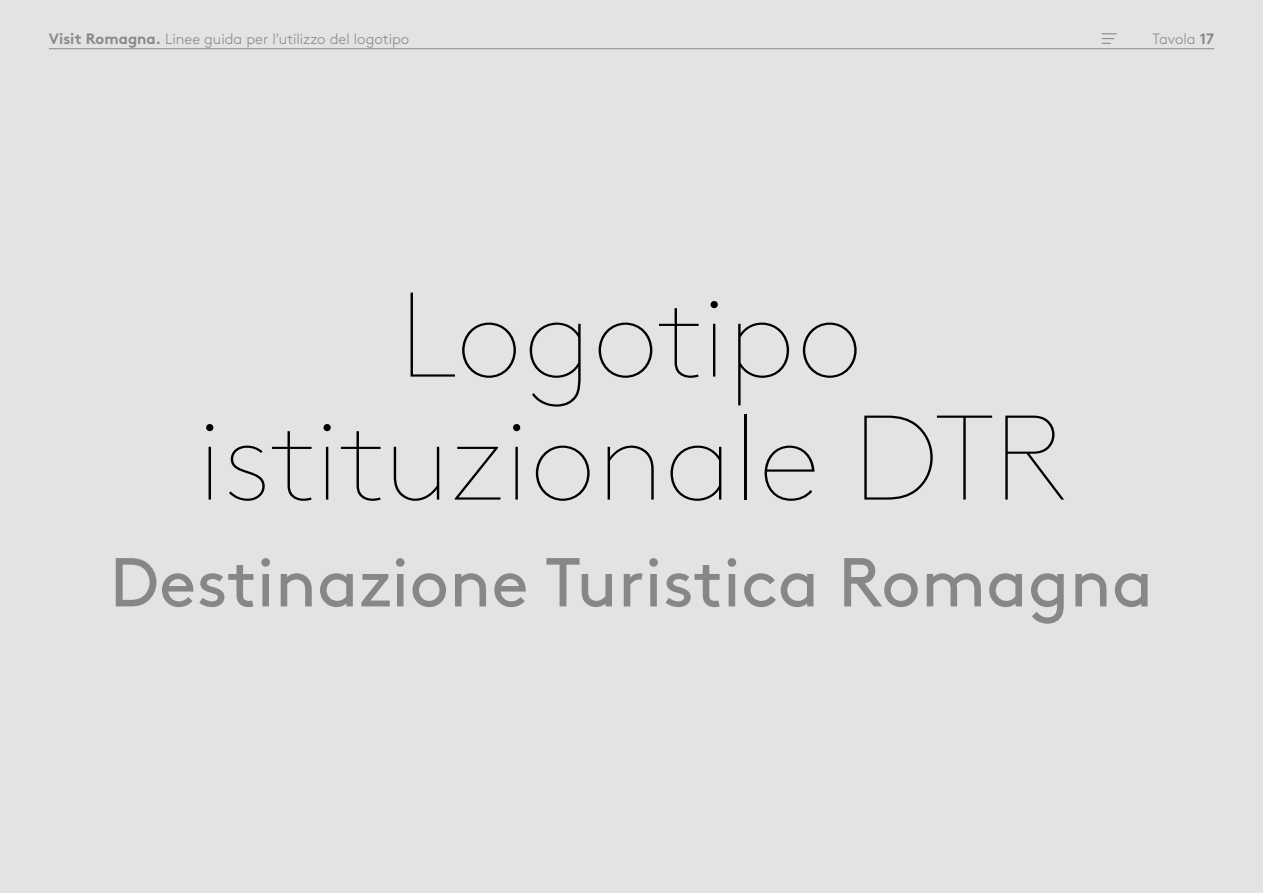
<style>
.page{position:relative;width:1263px;height:893px;background:#e3e3e3}
.page>*{position:absolute;margin:0;border:0;box-sizing:border-box;transform-origin:0 0}
.t1{font:100 120px/123px "Brown Pro";color:#000;text-align:center}
.t2{font:69px "Brown Pro";color:#878787}
.t3{font:300 15px "Brown Pro";color:#878787}
.s1{font-weight:700}
</style>
<div class="page">
<hr style="left:49px;top:48px;width:1165px;height:1px;background:#878787">
<svg style="left:1101px;top:33px;width:16px;height:11px"></svg>
<p class="t3" style="left:49px;top:27px;width:362px"><span class="s1">Visit Romagna.</span> Linee guida per l’utilizzo del logotipo</p>
<p class="t3" style="left:1152px;top:27px;width:63px">Tavola <span class="s1">17</span></p>
<h1 class="t1" style="left:197px;top:266px;width:870px">Logotipo istituzionale DTR</h1>
<h2 class="t2" style="left:110px;top:530px;width:1045px">Destinazione Turistica Romagna</h2>
</div>
